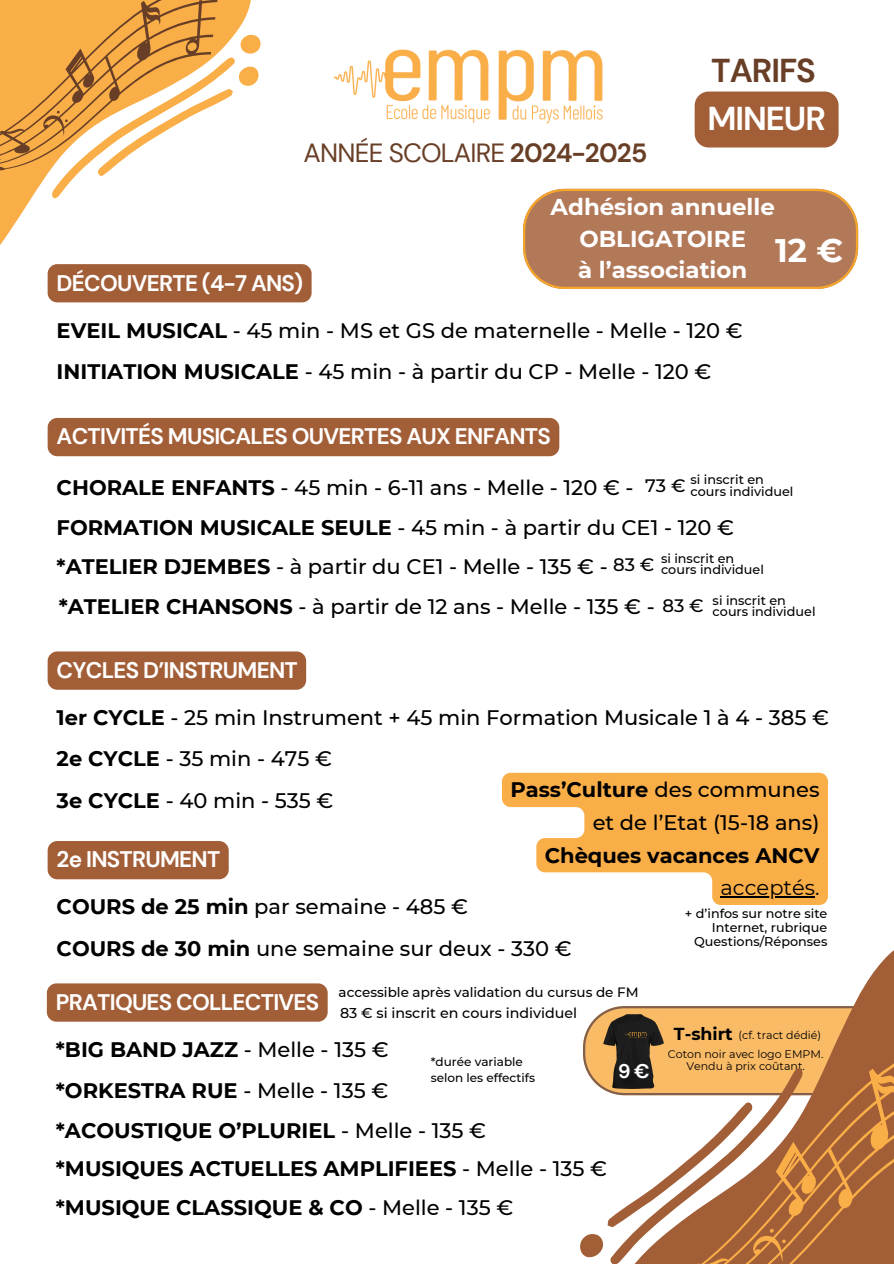
<style>
.page{position:relative;width:894px;height:1264px;background:#fff}
.page>*{position:absolute;margin:0;border:0;box-sizing:border-box;transform-origin:0 0}
.t1{font:700 33px "DM Sans";letter-spacing:-.03em;color:#fff}
.t2{font:700 33px "DM Sans";letter-spacing:-.03em;color:#683f26}
.t3{font:700 32.55px "Montserrat";color:#fff}
.t4{font:700 26.55px "Montserrat";color:#fff}
.t5{font:26.25px "DM Sans";letter-spacing:-.03em;color:#683f26}
.t6{font:700 22.95px/31.5px "Montserrat";color:#fff;text-align:center}
.t7{font:700 22.5px "DM Sans";letter-spacing:-.03em;color:#fff}
.t8{font:500 21px "Montserrat";color:#000}
.t9{font:700 21px/32.7px "Montserrat";color:#000;text-align:right}
.t10{font:21px "Montserrat";color:#000}
.t11{font:700 19.65px "DM Sans";color:#fff}
.t12{font:500 18px "Montserrat";color:#000}
.t13{font:700 17.25px "Montserrat";color:#000}
.t14{font:500 14.25px "Montserrat";color:#000}
.t15{font:500 13.5px "Montserrat";color:#000}
.t16{font:500 12.75px/13.8px "Montserrat";color:#000;text-align:right}
.t17{font:500 12px/16px "Montserrat";color:#000}
.t18{font:10.95px/11.9px "Montserrat";color:#000;text-align:center}
.s1{font-weight:700}
.s2{font-weight:500}
</style>
<div class="page">
<svg style="left:0;top:0;width:261px;height:271px"></svg>
<img style="left:334px;top:49px;width:269px;height:75px">
<div style="left:48px;top:264px;width:263px;height:38px;background:#a25e37;border-radius:10px"></div>
<div style="left:694px;top:91px;width:144px;height:56px;background:#a25e37"></div>
<div style="left:48px;top:418px;width:511px;height:38px;background:#a25e37;border-radius:10px"></div>
<div style="left:48px;top:651px;width:258px;height:38px;background:#a25e37;border-radius:10px"></div>
<div style="left:47px;top:983px;width:280px;height:38px;background:#a25e37;border-radius:10px"></div>
<div style="left:48px;top:841px;width:181px;height:38px;background:#a25e37;border-radius:10px"></div>
<svg style="left:586px;top:958px;width:307px;height:306px"></svg>
<svg style="left:580px;top:1031px;width:313px;height:232px"></svg>
<svg style="left:523px;top:189px;width:334px;height:100px;background:#b8805d"></svg>
<svg style="left:502px;top:772px;width:325px;height:133px"></svg>
<hr style="left:720px;top:896px;width:94px;height:1px;background:#000">
<h2 class="t2" style="left:711px;top:49px;width:106px">TARIFS</h2>
<h6 class="t5" style="left:303px;top:136px;width:345px">ANNÉE SCOLAIRE <span class="s1">2024-2025</span></h6>
<h6 class="t1" style="left:707px;top:97px;width:120px">MINEUR</h6>
<h3 class="t7" style="left:57px;top:268px;width:248px">DÉCOUVERTE (4-7 ANS)</h3>
<p class="t6" style="left:550px;top:191px;width:226px">Adhésion annuelle<br>OBLIGATOIRE<br>à l’association</p>
<h1 class="t4" style="left:787px;top:221px;width:57px">12 €</h1>
<p class="t3" style="left:775px;top:230px;width:69px">12 €</p>
<h6 class="t8" style="left:57px;top:317px;width:687px"><span class="s1">EVEIL MUSICAL</span> - 45 min - MS et GS de maternelle - Melle - 120 €</h6>
<p class="t8" style="left:57px;top:358px;width:656px"><span class="s1">INITIATION MUSICALE</span> - 45 min - à partir du CP - Melle - 120 €</p>
<h5 class="t7" style="left:57px;top:422px;width:495px">ACTIVITÉS MUSICALES OUVERTES AUX ENFANTS</h5>
<p class="t8" style="left:57px;top:474px;width:578px"><span class="s1">CHORALE ENFANTS</span> - 45 min - 6-11 ans - Melle - 120 € -</p>
<h6 class="t16" style="left:690px;top:473px;width:75px">si inscrit en</h6>
<p class="t12" style="left:645px;top:475px;width:42px">73 €</p>
<h6 class="t16" style="left:690px;top:484px;width:104px">cours individuel</h6>
<h6 class="t8" style="left:57px;top:514px;width:679px"><span class="s1">FORMATION MUSICALE SEULE</span> - 45 min - à partir du CE1 - 120 €</h6>
<h5 class="t16" style="left:660px;top:551px;width:75px">si inscrit en</h5>
<p class="t8" style="left:57px;top:553px;width:552px"><span class="s1">*ATELIER DJEMBES</span> - à partir du CE1 - Melle - 135 € -</p>
<h6 class="t8" style="left:59px;top:594px;width:597px"><span class="s1">*ATELIER CHANSONS</span> - à partir de 12 ans - Melle - 135 € -</h6>
<p class="t12" style="left:613px;top:553px;width:43px">83 €</p>
<h5 class="t16" style="left:660px;top:562px;width:104px">cours individuel</h5>
<h6 class="t16" style="left:712px;top:593px;width:75px">si inscrit en</h6>
<p class="t12" style="left:662px;top:594px;width:43px">83 €</p>
<h6 class="t16" style="left:712px;top:604px;width:104px">cours individuel</h6>
<p class="t7" style="left:57px;top:655px;width:243px">CYCLES D’INSTRUMENT</p>
<h6 class="t8" style="left:57px;top:704px;width:773px"><span class="s1">1er CYCLE</span> - 25 min Instrument + 45 min Formation Musicale 1 à 4 - 385 €</h6>
<h6 class="t8" style="left:57px;top:745px;width:277px"><span class="s1">2e CYCLE</span> - 35 min - 475 €</h6>
<p class="t9" style="left:510px;top:773px;width:310px">Pass’Culture <span class="s2">des communes et de l’Etat (15-18 ans)<br></span>Chèques vacances ANCV</p>
<p class="t10" style="left:720px;top:874px;width:100px">acceptés.</p>
<h6 class="t16" style="left:684px;top:906px;width:144px">+ d’infos sur notre site<br>Internet, rubrique<br>Questions/Réponses</h6>
<p class="t8" style="left:57px;top:787px;width:278px"><span class="s1">3e CYCLE</span> - 40 min - 535 €</p>
<p class="t7" style="left:57px;top:844px;width:165px">2e INSTRUMENT</p>
<h6 class="t8" style="left:57px;top:894px;width:413px"><span class="s1">COURS de 25 min</span> par semaine - 485 €</h6>
<h6 class="t8" style="left:57px;top:935px;width:516px"><span class="s1">COURS de 30 min</span> une semaine sur deux - 330 €</h6>
<h5 class="t15" style="left:338px;top:984px;width:301px">accessible après validation du cursus de FM</h5>
<p class="t7" style="left:56px;top:987px;width:265px">PRATIQUES COLLECTIVES</p>
<h6 class="t9" style="left:56px;top:1032px;width:334px">*BIG BAND JAZZ <span class="s2">- Melle - 135 €</span></h6>
<h4 class="t14" style="left:340px;top:1003px;width:239px">83 € si inscrit en cours individuel</h4>
<h6 class="t17" style="left:430px;top:1053px;width:106px">*durée variable selon les effectifs</h6>
<p class="t11" style="left:618px;top:1058px;width:33px">9€</p>
<p class="t9" style="left:56px;top:1074px;width:334px">*ORKESTRA RUE <span class="s2">- Melle - 135 €</span></p>
<p class="t9" style="left:56px;top:1113px;width:432px">*ACOUSTIQUE O’PLURIEL <span class="s2">- Melle - 135 €</span></p>
<h5 class="t9" style="left:56px;top:1152px;width:552px">*MUSIQUES ACTUELLES AMPLIFIEES <span class="s2">- Melle - 135 €</span></h5>
<h6 class="t9" style="left:56px;top:1190px;width:459px">*MUSIQUE CLASSIQUE &amp; CO <span class="s2">- Melle - 135 €</span></h6>
<p class="t13" style="left:673px;top:1023px;width:60px">T-shirt</p>
<p class="t18" style="left:667px;top:1048px;width:157px">Coton noir avec logo EMPM.<br>Vendu à prix coûtant.</p>
<p class="t18" style="left:738px;top:1028px;width:84px">(cf. tract dédié)</p>
</div>
